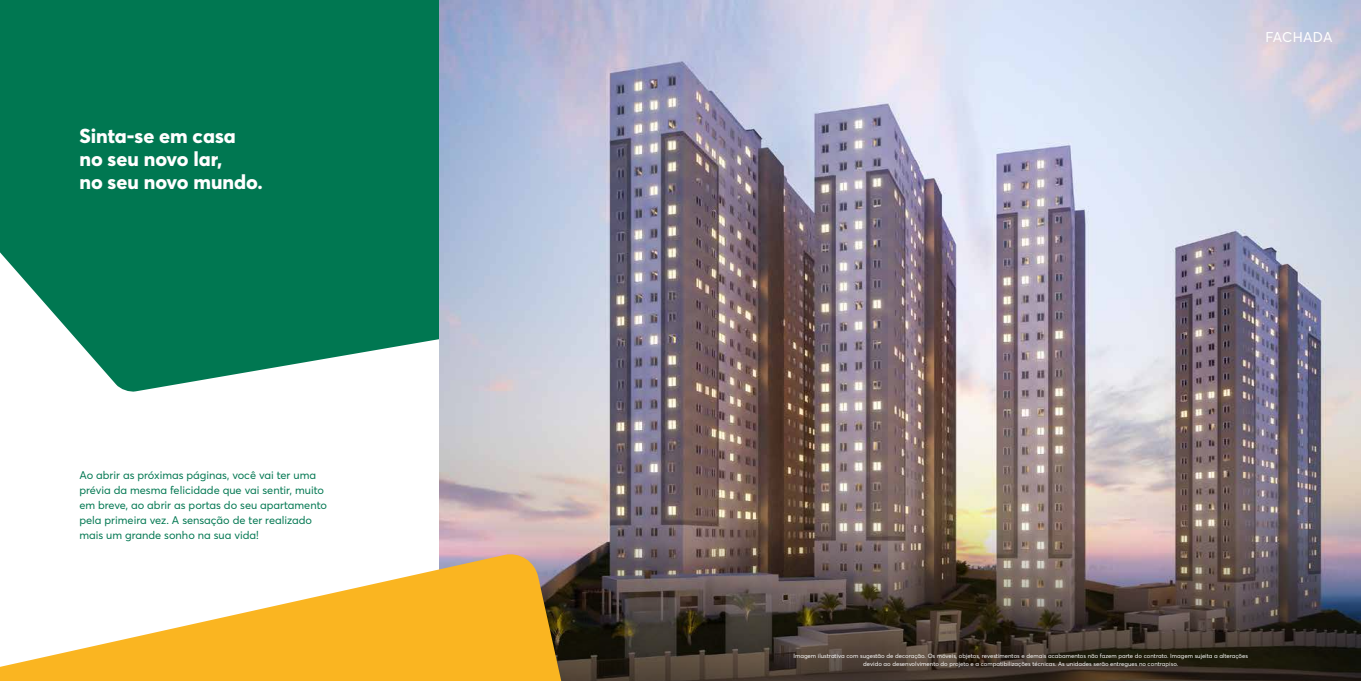
<style>
.page{position:relative;width:1361px;height:681px;background:#fff}
.page>*{position:absolute;margin:0;border:0;box-sizing:border-box;transform-origin:0 0}
.t1{font:800 20px/23px "Averta Std";color:#fff}
.t2{font:14px "Averta Std";letter-spacing:.005em;color:#fff}
.t3{font:11px/15px "Averta Std";color:#007751}
.t4{font:6px/7.2px "Averta Std";color:#fff;text-align:center}
</style>
<div class="page">
<svg style="left:0;top:0;width:439px;height:392px;background:#188461"></svg>
<img style="left:439px;top:0;width:922px;height:468px">
<img style="left:439px;top:468px;width:922px;height:212px">
<svg style="left:0;top:551px;width:634px;height:129px;fill:#fab521"></svg>
<h1 class="t1" style="left:79px;top:123px;width:185px">Sinta-se em casa no seu novo lar,<br>no seu novo mundo.</h1>
<h3 class="t3" style="left:79px;top:467px;width:249px">Ao abrir as próximas páginas, você vai ter uma prévia da mesma felicidade que vai sentir, muito em breve, ao abrir as portas do seu apartamento pela primeira vez. A sensação de ter realizado mais um grande sonho na sua vida!</h3>
<h2 class="t2" style="left:1265px;top:27px;width:68px">FACHADA</h2>
<p class="t4" style="left:793px;top:652px;width:456px">Imagem ilustrativa com sugestão de decoração. Os móveis, objetos, revestimentos e demais acabamentos não fazem parte do contrato. Imagem sujeita a alterações devido ao desenvolvimento do projeto e a compatibilizações técnicas. As unidades serão entregues no contrapiso.</p>
</div>
